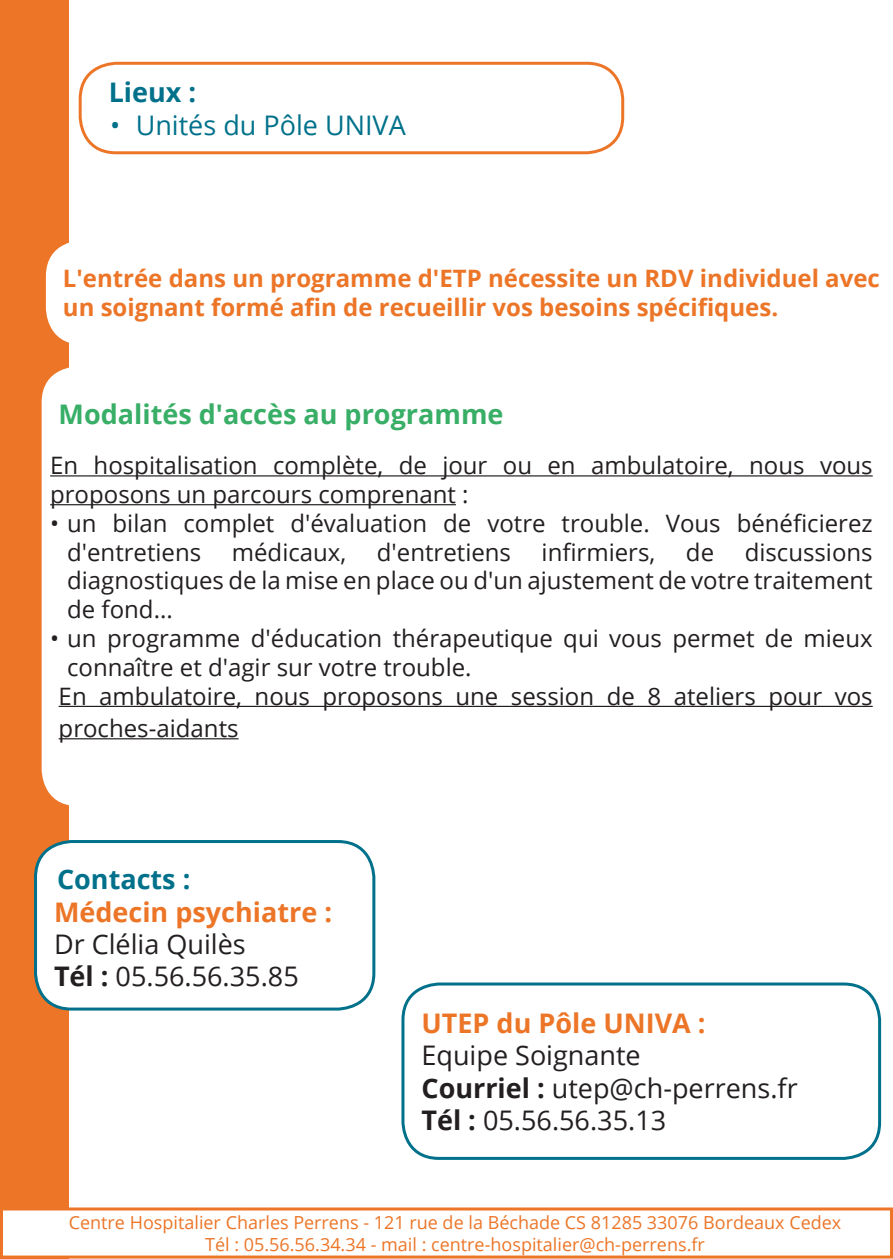
<style>
.page{position:relative;width:893px;height:1259px;background:#fff}
.page>*{position:absolute;margin:0;border:0;box-sizing:border-box;transform-origin:0 0}
.t1{font:27px "Open Sans";color:#231f20}
.t2{font:700 27px "Open Sans";color:#ec7527}
.t3{font:700 27px "Open Sans";color:#38ae66}
.t4{font:27px "Open Sans";color:#01718b}
.t5{font:700 27px "Open Sans";color:#01718b}
.t6{font:24px/28.8px "Open Sans";color:#231f20}
.t7{font:700 24px/28.8px "Open Sans";color:#ec7527}
.t8{font:18px "Open Sans";color:#ec7527}
.s1{font-weight:700}
</style>
<div class="page">
<div style="left:0;top:0;width:68px;height:1259px;background:#ec7527"></div>
<div style="left:36px;top:841px;width:338px;height:168px;background:#fff;border-radius:36px"></div>
<div style="left:34px;top:840px;width:341px;height:170px;border:3px solid #01718b;border-radius:36px"></div>
<div style="left:401px;top:982px;width:480px;height:178px;border:3px solid #01718b;border-radius:36px"></div>
<div style="left:42px;top:366px;width:833px;height:440px;background:#fff;border-radius:36px"></div>
<hr style="left:50px;top:475px;width:823px;height:1px;background:#231f20">
<hr style="left:50px;top:504px;width:406px;height:1px;background:#231f20">
<hr style="left:59px;top:706px;width:814px;height:1px;background:#231f20">
<hr style="left:59px;top:738px;width:180px;height:1px;background:#231f20">
<div style="left:2px;top:1209px;width:889px;height:48px;background:#fff"></div>
<div style="left:0;top:1207px;width:893px;height:51px;border:3px solid #ec7527"></div>
<div style="left:46px;top:240px;width:835px;height:104px;background:#fff;border-radius:36px"></div>
<div style="left:79px;top:62px;width:545px;height:92px;border:3px solid #ec7527;border-radius:36px"></div>
<p class="t5" style="left:109px;top:73px;width:89px">Lieux :</p>
<p class="t4" style="left:110px;top:106px;width:297px">• Unités du Pôle UNIVA</p>
<p class="t7" style="left:63px;top:263px;width:818px">L'entrée dans un programme d'ETP nécessite un RDV individuel avec un soignant formé afin de recueillir vos besoins spécifiques.</p>
<p class="t3" style="left:59px;top:395px;width:446px">Modalités d'accès au programme</p>
<p class="t6" style="left:50px;top:450px;width:824px">En hospitalisation complète, de jour ou en ambulatoire, nous vous proposons un parcours comprenant :</p>
<p class="t6" style="left:67px;top:508px;width:807px;text-indent:-17px">• un bilan complet d'évaluation de votre trouble. Vous bénéficierez d'entretiens</p>
<p class="t6" style="left:232px;top:537px;width:116px">médicaux,</p>
<p class="t6" style="left:377px;top:537px;width:136px">d'entretiens</p>
<p class="t6" style="left:542px;top:537px;width:115px">infirmiers,</p>
<p class="t6" style="left:686px;top:537px;width:30px">de</p>
<p class="t6" style="left:67px;top:537px;width:807px;text-align:justify;text-indent:677px">discussions diagnostiques de la mise en place ou d'un ajustement de votre traitement de fond...</p>
<p class="t6" style="left:67px;top:623px;width:807px;text-indent:-17px">• un programme d'éducation thérapeutique qui vous permet de mieux connaître et d'agir sur votre trouble.</p>
<p class="t6" style="left:59px;top:679px;width:816px;line-height:32.4px">En ambulatoire, nous proposons une session de 8 ateliers pour vos proches-aidants</p>
<p class="t5" style="left:57px;top:860px;width:135px">Contacts :</p>
<p class="t2" style="left:54px;top:892px;width:280px">Médecin psychiatre :</p>
<p class="t1" style="left:54px;top:925px;width:193px">Dr Clélia Quilès</p>
<p class="t1" style="left:54px;top:958px;width:246px"><span class="s1">Tél :</span> 05.56.56.35.85</p>
<p class="t2" style="left:421px;top:1004px;width:286px">UTEP du Pôle UNIVA :</p>
<p class="t1" style="left:421px;top:1037px;width:221px">Equipe Soignante</p>
<p class="t1" style="left:421px;top:1069px;width:378px"><span class="s1">Courriel :</span> utep@ch-perrens.fr</p>
<p class="t1" style="left:421px;top:1101px;width:246px"><span class="s1">Tél :</span> 05.56.56.35.13</p>
<p class="t8" style="left:69px;top:1210px;width:774px">Centre Hospitalier Charles Perrens - 121 rue de la Béchade CS 81285 33076 Bordeaux Cedex</p>
<p class="t8" style="left:205px;top:1231px;width:501px">Tél : 05.56.56.34.34 - mail : centre-hospitalier@ch-perrens.fr</p>
</div>
